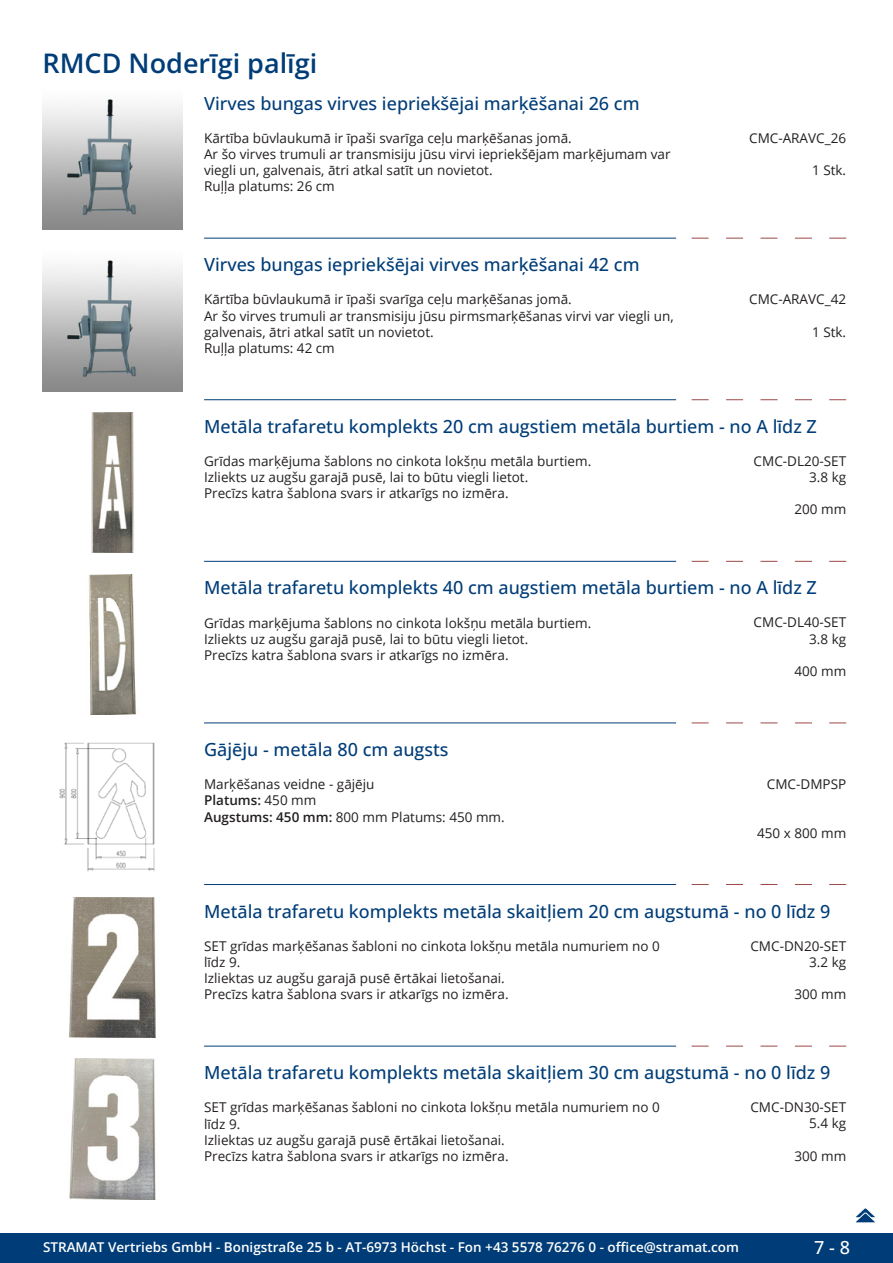
<style>
.page{position:relative;width:893px;height:1263px;background:#fff}
.page>*{position:absolute;margin:0;border:0;box-sizing:border-box;transform-origin:0 0}
.GruppeName{font:600 27px "Open Sans";color:#003d78}
.ArtikelName{font:500 18px "Open Sans";color:#003d78}
.t1{font:500 18px "Open Sans";color:#fff}
.Beschreibung{font:13.5px/16.2px "Open Sans";color:#231f20}
.ArtikelNummer{font:13.5px "Open Sans";color:#231f20}
.t2{font:600 13.5px "Open Sans";color:#fff}
.s1{font-weight:600}
</style>
<div class="page">
<div style="left:0;top:1233px;width:893px;height:30px;background:#003d78"></div>
<img style="left:43px;top:99px;width:140px;height:131px">
<img style="left:43px;top:260px;width:140px;height:131px">
<svg style="left:692px;top:238px;width:17px;height:1px"></svg>
<svg style="left:726px;top:238px;width:17px;height:1px"></svg>
<svg style="left:760px;top:238px;width:17px;height:1px"></svg>
<svg style="left:795px;top:238px;width:17px;height:1px"></svg>
<svg style="left:829px;top:238px;width:17px;height:1px"></svg>
<hr style="left:204px;top:238px;width:472px;height:1px;background:#003d78">
<img style="left:91px;top:412px;width:43px;height:141px">
<svg style="left:692px;top:399px;width:17px;height:1px"></svg>
<svg style="left:726px;top:399px;width:17px;height:1px"></svg>
<svg style="left:760px;top:399px;width:17px;height:1px"></svg>
<svg style="left:795px;top:399px;width:17px;height:1px"></svg>
<svg style="left:829px;top:399px;width:17px;height:1px"></svg>
<hr style="left:204px;top:399px;width:472px;height:1px;background:#003d78">
<img style="left:89px;top:574px;width:48px;height:140px">
<svg style="left:692px;top:561px;width:17px;height:1px"></svg>
<svg style="left:726px;top:561px;width:17px;height:1px"></svg>
<svg style="left:760px;top:561px;width:17px;height:1px"></svg>
<svg style="left:795px;top:561px;width:17px;height:1px"></svg>
<svg style="left:829px;top:561px;width:17px;height:1px"></svg>
<hr style="left:204px;top:561px;width:472px;height:1px;background:#003d78">
<img style="left:59px;top:742px;width:96px;height:129px">
<svg style="left:692px;top:723px;width:17px;height:1px"></svg>
<svg style="left:726px;top:723px;width:17px;height:1px"></svg>
<svg style="left:760px;top:723px;width:17px;height:1px"></svg>
<svg style="left:795px;top:723px;width:17px;height:1px"></svg>
<svg style="left:829px;top:723px;width:17px;height:1px"></svg>
<hr style="left:204px;top:723px;width:472px;height:1px;background:#003d78">
<img style="left:69px;top:897px;width:87px;height:140px">
<svg style="left:692px;top:884px;width:17px;height:1px"></svg>
<svg style="left:726px;top:884px;width:17px;height:1px"></svg>
<svg style="left:760px;top:884px;width:17px;height:1px"></svg>
<svg style="left:795px;top:884px;width:17px;height:1px"></svg>
<svg style="left:829px;top:884px;width:17px;height:1px"></svg>
<hr style="left:204px;top:884px;width:472px;height:1px;background:#003d78">
<img style="left:69px;top:1059px;width:87px;height:140px">
<svg style="left:692px;top:1046px;width:17px;height:1px"></svg>
<svg style="left:726px;top:1046px;width:17px;height:1px"></svg>
<svg style="left:760px;top:1046px;width:17px;height:1px"></svg>
<svg style="left:795px;top:1046px;width:17px;height:1px"></svg>
<svg style="left:829px;top:1046px;width:17px;height:1px"></svg>
<hr style="left:204px;top:1046px;width:472px;height:1px;background:#003d78">
<svg style="left:855px;top:1208px;width:21px;height:15px"></svg>
<p class="GruppeName" style="left:43px;top:44px;width:276px">RMCD Noderīgi palīgi</p>
<p class="ArtikelName" style="left:204px;top:91px;width:437px">Virves bungas virves iepriekšējai marķēšanai 26 cm</p>
<p class="Beschreibung" style="left:204px;top:129px;width:468px">Kārtība būvlaukumā ir īpaši svarīga ceļu marķēšanas jomā.<br>Ar šo virves trumuli ar transmisiju jūsu virvi iepriekšējam marķējumam var viegli un, galvenais, ātri atkal satīt un novietot.<br>Ruļļa platums: 26 cm</p>
<p class="ArtikelNummer" style="left:749px;top:128px;width:99px">CMC-ARAVC_26</p>
<p class="ArtikelNummer" style="left:812px;top:161px;width:36px">1 Stk.</p>
<p class="ArtikelName" style="left:204px;top:252px;width:437px">Virves bungas iepriekšējai virves marķēšanai 42 cm</p>
<p class="Beschreibung" style="left:204px;top:291px;width:471px">Kārtība būvlaukumā ir īpaši svarīga ceļu marķēšanas jomā.<br>Ar šo virves trumuli ar transmisiju jūsu pirmsmarķēšanas virvi var viegli un, galvenais, ātri atkal satīt un novietot.<br>Ruļļa platums: 42 cm</p>
<p class="ArtikelNummer" style="left:749px;top:290px;width:99px">CMC-ARAVC_42</p>
<p class="ArtikelNummer" style="left:812px;top:322px;width:36px">1 Stk.</p>
<p class="ArtikelName" style="left:204px;top:414px;width:614px">Metāla trafaretu komplekts 20 cm augstiem metāla burtiem - no A līdz Z</p>
<p class="Beschreibung" style="left:204px;top:453px;width:389px">Grīdas marķējuma šablons no cinkota lokšņu metāla burtiem.<br>Izliekts uz augšu garajā pusē, lai to būtu viegli lietot.<br>Precīzs katra šablona svars ir atkarīgs no izmēra.</p>
<p class="ArtikelNummer" style="left:754px;top:452px;width:94px">CMC-DL20-SET</p>
<p class="ArtikelNummer" style="left:809px;top:468px;width:39px">3.8 kg</p>
<p class="ArtikelNummer" style="left:794px;top:500px;width:53px">200 mm</p>
<p class="ArtikelName" style="left:204px;top:575px;width:614px">Metāla trafaretu komplekts 40 cm augstiem metāla burtiem - no A līdz Z</p>
<p class="Beschreibung" style="left:204px;top:614px;width:389px">Grīdas marķējuma šablons no cinkota lokšņu metāla burtiem.<br>Izliekts uz augšu garajā pusē, lai to būtu viegli lietot.<br>Precīzs katra šablona svars ir atkarīgs no izmēra.</p>
<p class="ArtikelNummer" style="left:754px;top:613px;width:94px">CMC-DL40-SET</p>
<p class="ArtikelNummer" style="left:809px;top:629px;width:39px">3.8 kg</p>
<p class="ArtikelNummer" style="left:794px;top:662px;width:53px">400 mm</p>
<p class="ArtikelName" style="left:204px;top:737px;width:246px">Gājēju - metāla 80 cm augsts</p>
<p class="Beschreibung" style="left:204px;top:776px;width:302px">Marķēšanas veidne - gājēju<br><span class="s1">Platums:</span> 450 mm<br><span class="s1">Augstums: 450 mm:</span> 800 mm Platums: 450 mm.</p>
<p class="ArtikelNummer" style="left:767px;top:775px;width:81px">CMC-DMPSP</p>
<p class="ArtikelNummer" style="left:757px;top:823px;width:91px">450 x 800 mm</p>
<p class="ArtikelName" style="left:204px;top:899px;width:628px">Metāla trafaretu komplekts metāla skaitļiem 20 cm augstumā - no 0 līdz 9</p>
<p class="Beschreibung" style="left:204px;top:937px;width:457px">SET grīdas marķēšanas šabloni no cinkota lokšņu metāla numuriem no 0 līdz 9.<br>Izliektas uz augšu garajā pusē ērtākai lietošanai.<br>Precīzs katra šablona svars ir atkarīgs no izmēra.</p>
<p class="ArtikelNummer" style="left:750px;top:936px;width:97px">CMC-DN20-SET</p>
<p class="ArtikelNummer" style="left:809px;top:953px;width:39px">3.2 kg</p>
<p class="ArtikelNummer" style="left:794px;top:985px;width:53px">300 mm</p>
<p class="ArtikelName" style="left:204px;top:1060px;width:628px">Metāla trafaretu komplekts metāla skaitļiem 30 cm augstumā - no 0 līdz 9</p>
<p class="Beschreibung" style="left:204px;top:1099px;width:457px">SET grīdas marķēšanas šabloni no cinkota lokšņu metāla numuriem no 0 līdz 9.<br>Izliektas uz augšu garajā pusē ērtākai lietošanai.<br>Precīzs katra šablona svars ir atkarīgs no izmēra.</p>
<p class="ArtikelNummer" style="left:750px;top:1098px;width:97px">CMC-DN30-SET</p>
<p class="ArtikelNummer" style="left:809px;top:1114px;width:39px">5.4 kg</p>
<p class="ArtikelNummer" style="left:794px;top:1147px;width:53px">300 mm</p>
<p class="t2" style="left:43px;top:1238px;width:698px">STRAMAT Vertriebs GmbH - Bonigstraße 25 b - AT-6973 Höchst - Fon +43 5578 76276 0 - office@stramat.com</p>
<h2 class="t1" style="left:814px;top:1234px;width:37px">7 - 8</h2>
</div>
